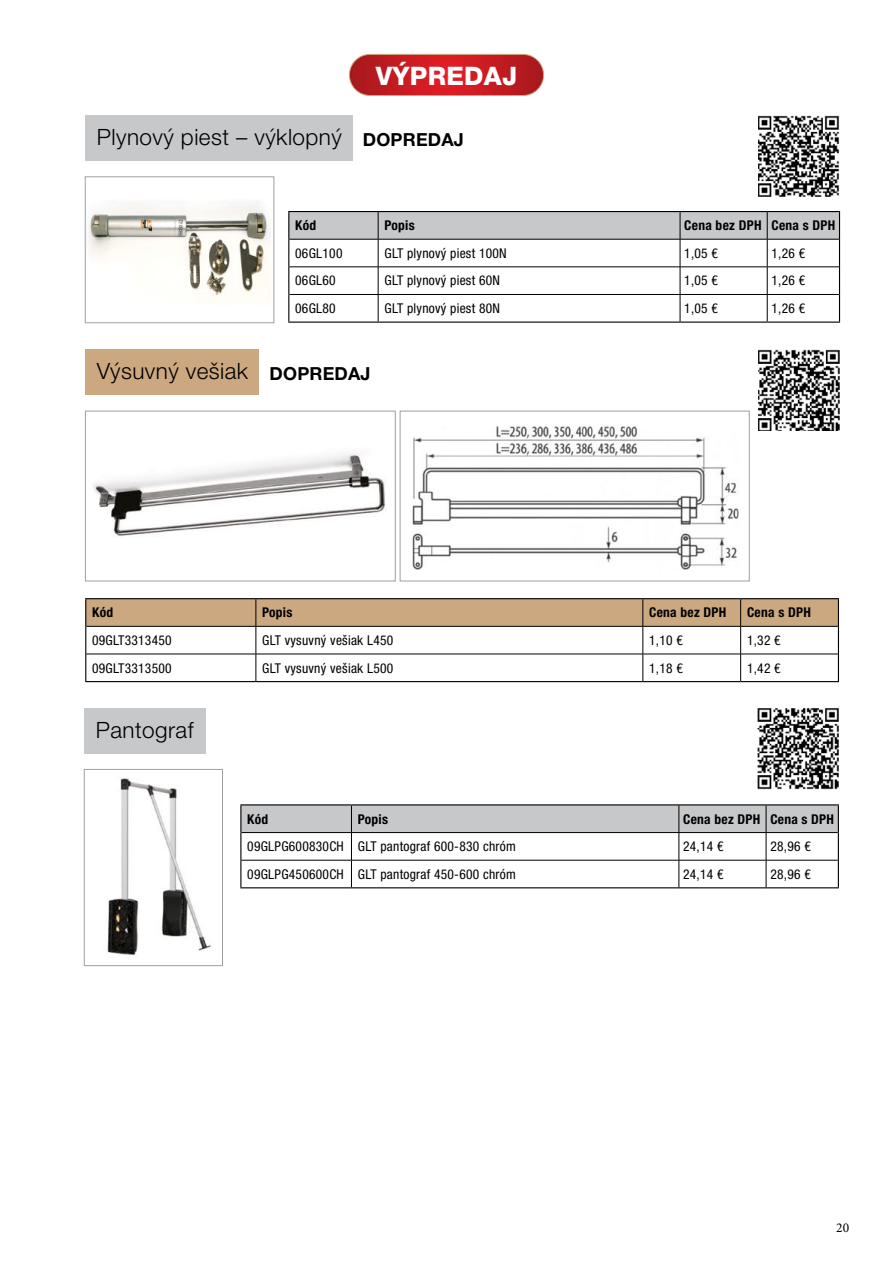
<style>
.page{position:relative;width:893px;height:1263px;background:#fff}
.page>*{position:absolute;margin:0;border:0;box-sizing:border-box;transform-origin:0 0}
.t1{font:800 25.5px "Helvetica Neue LT Pro";letter-spacing:.01em;color:#fff}
.t2{font:300 22.5px "Helvetica Neue LT Pro";letter-spacing:.02em;color:#000}
.t3{font:700 18px "Helvetica Neue LT Pro";letter-spacing:.01em;color:#000}
.t4{font:condensed 13.5px "Helvetica Neue LT Pro";letter-spacing:.02em;color:#000}
.t5{font:700 condensed 13.5px "Helvetica Neue LT Pro";letter-spacing:.02em;color:#000}
.t6{font:13.5px "Minion Pro";color:#000}
</style>
<div class="page">
<svg style="left:349px;top:54px;width:195px;height:42px;background:#c61c22"></svg>
<div style="left:349px;top:54px;width:195px;height:42px;border:1px solid #cba880;border-radius:21px"></div>
<img style="left:93px;top:453px;width:293px;height:84px">
<div style="left:85px;top:411px;width:310px;height:170px;border:1px solid #9d9fa2"></div>
<img style="left:412px;top:426px;width:327px;height:144px">
<div style="left:400px;top:411px;width:349px;height:170px;border:1px solid #9d9fa2"></div>
<div style="left:85px;top:350px;width:174px;height:45px;background:#cba880"></div>
<hr style="left:85px;top:681px;width:171px;height:1px;background:#000">
<hr style="left:256px;top:681px;width:387px;height:1px;background:#000">
<hr style="left:643px;top:681px;width:98px;height:1px;background:#000">
<hr style="left:741px;top:681px;width:98px;height:1px;background:#000">
<hr style="left:85px;top:598px;width:171px;height:1px;background:#000">
<hr style="left:256px;top:598px;width:387px;height:1px;background:#000">
<hr style="left:643px;top:598px;width:98px;height:1px;background:#000">
<hr style="left:741px;top:598px;width:98px;height:1px;background:#000">
<svg style="left:85px;top:599px;width:754px;height:82px"></svg>
<img style="left:107px;top:778px;width:105px;height:178px">
<div style="left:84px;top:769px;width:139px;height:197px;border:1px solid #9d9fa2"></div>
<div style="left:84px;top:708px;width:122px;height:45px;background:#c7c8ca"></div>
<hr style="left:240px;top:887px;width:111px;height:1px;background:#000">
<hr style="left:351px;top:887px;width:328px;height:1px;background:#000">
<hr style="left:679px;top:887px;width:87px;height:1px;background:#000">
<hr style="left:766px;top:887px;width:73px;height:1px;background:#000">
<hr style="left:240px;top:804px;width:111px;height:1px;background:#000">
<hr style="left:351px;top:804px;width:328px;height:1px;background:#000">
<hr style="left:679px;top:804px;width:87px;height:1px;background:#000">
<hr style="left:766px;top:804px;width:73px;height:1px;background:#000">
<svg style="left:240px;top:805px;width:599px;height:82px"></svg>
<img style="left:88px;top:201px;width:183px;height:100px">
<div style="left:85px;top:177px;width:189px;height:146px;border:1px solid #9d9fa2"></div>
<div style="left:85px;top:116px;width:267px;height:45px;background:#c7c8ca"></div>
<hr style="left:288px;top:322px;width:90px;height:1px;background:#000">
<hr style="left:378px;top:322px;width:302px;height:1px;background:#000">
<hr style="left:680px;top:322px;width:87px;height:1px;background:#000">
<hr style="left:767px;top:322px;width:73px;height:1px;background:#000">
<hr style="left:288px;top:211px;width:90px;height:1px;background:#000">
<hr style="left:378px;top:211px;width:302px;height:1px;background:#000">
<hr style="left:680px;top:211px;width:87px;height:1px;background:#000">
<hr style="left:767px;top:211px;width:73px;height:1px;background:#000">
<svg style="left:288px;top:212px;width:552px;height:110px"></svg>
<img style="left:758px;top:116px;width:81px;height:81px">
<img style="left:758px;top:350px;width:81px;height:81px">
<img style="left:758px;top:708px;width:81px;height:81px">
<h2 class="t2" style="left:97px;top:123px;width:246px">Plynový piest – výklopný</h2>
<h1 class="t1" style="left:376px;top:61px;width:143px">VÝPREDAJ</h1>
<h3 class="t3" style="left:363px;top:129px;width:102px">DOPREDAJ</h3>
<h2 class="t2" style="left:97px;top:357px;width:153px">Výsuvný vešiak</h2>
<p class="t5" style="left:295px;top:217px;width:23px">Kód</p>
<p class="t5" style="left:384px;top:217px;width:32px">Popis</p>
<p class="t5" style="left:684px;top:217px;width:152px">Cena bez DPH Cena s DPH</p>
<p class="t4" style="left:295px;top:245px;width:49px">06GL100</p>
<p class="t4" style="left:384px;top:245px;width:124px">GLT plynový piest 100N</p>
<p class="t4" style="left:684px;top:245px;width:35px">1,05 €</p>
<p class="t4" style="left:771px;top:245px;width:35px">1,26 €</p>
<p class="t4" style="left:295px;top:273px;width:42px">06GL60</p>
<p class="t4" style="left:384px;top:273px;width:117px">GLT plynový piest 60N</p>
<p class="t4" style="left:684px;top:273px;width:35px">1,05 €</p>
<p class="t4" style="left:771px;top:273px;width:35px">1,26 €</p>
<p class="t4" style="left:295px;top:300px;width:42px">06GL80</p>
<p class="t4" style="left:384px;top:300px;width:117px">GLT plynový piest 80N</p>
<p class="t4" style="left:684px;top:300px;width:35px">1,05 €</p>
<p class="t4" style="left:771px;top:300px;width:35px">1,26 €</p>
<h3 class="t3" style="left:270px;top:362px;width:102px">DOPREDAJ</h3>
<p class="t5" style="left:92px;top:604px;width:23px">Kód</p>
<p class="t5" style="left:262px;top:604px;width:32px">Popis</p>
<p class="t5" style="left:649px;top:604px;width:79px">Cena bez DPH</p>
<p class="t5" style="left:747px;top:604px;width:65px">Cena s DPH</p>
<p class="t4" style="left:92px;top:632px;width:81px">09GLT3313450</p>
<p class="t4" style="left:262px;top:632px;width:133px">GLT vysuvný vešiak L450</p>
<p class="t4" style="left:649px;top:632px;width:35px">1,10 €</p>
<p class="t4" style="left:747px;top:632px;width:35px">1,32 €</p>
<p class="t4" style="left:92px;top:660px;width:81px">09GLT3313500</p>
<p class="t4" style="left:262px;top:660px;width:133px">GLT vysuvný vešiak L500</p>
<p class="t4" style="left:649px;top:660px;width:35px">1,18 €</p>
<p class="t4" style="left:747px;top:660px;width:35px">1,42 €</p>
<h2 class="t2" style="left:96px;top:716px;width:99px">Pantograf</h2>
<p class="t5" style="left:247px;top:810px;width:23px">Kód</p>
<p class="t5" style="left:358px;top:810px;width:32px">Popis</p>
<p class="t5" style="left:683px;top:810px;width:152px">Cena bez DPH Cena s DPH</p>
<p class="t4" style="left:247px;top:839px;width:270px">09GLPG600830CH GLT pantograf 600-830 chróm</p>
<p class="t4" style="left:683px;top:839px;width:42px">24,14 €</p>
<p class="t4" style="left:770px;top:839px;width:42px">28,96 €</p>
<p class="t4" style="left:247px;top:866px;width:270px">09GLPG450600CH GLT pantograf 450-600 chróm</p>
<p class="t4" style="left:683px;top:866px;width:42px">24,14 €</p>
<p class="t4" style="left:770px;top:866px;width:42px">28,96 €</p>
<p class="t6" style="left:836px;top:1219px;width:14px">20</p>
</div>
